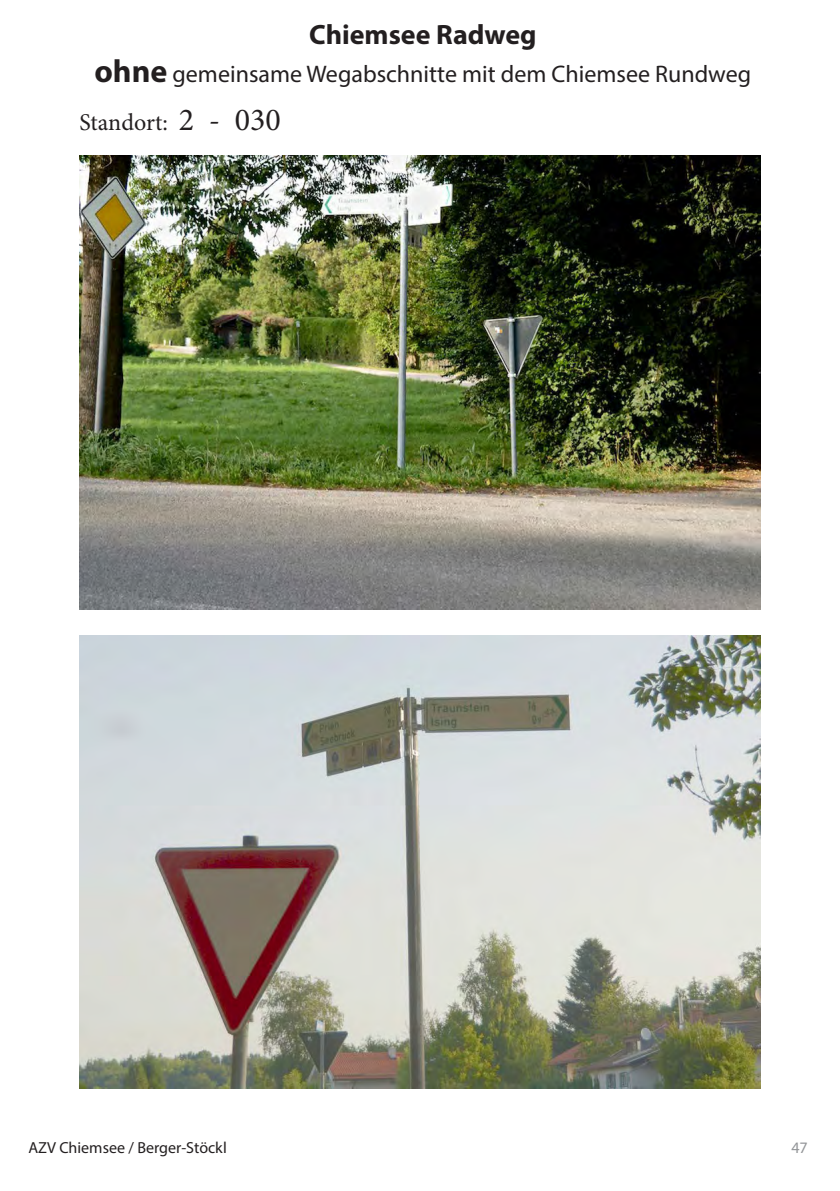
<style>
.page{position:relative;width:840px;height:1191px;background:#fff}
.page>*{position:absolute;margin:0;border:0;box-sizing:border-box;transform-origin:0 0}
.t1{font:700 28px "Myriad Pro";color:#231f20}
.t2{font:24px "Myriad Pro";color:#231f20}
.t3{font:24px "Minion Pro";letter-spacing:-.005em;color:#231f20}
.t4{font:16px "Myriad Pro";color:#231f20}
.t5{font:16px "Myriad Pro";color:#939598}
.s1{font-weight:700;font-size:32px}
.s2{font-size:32px}
</style>
<div class="page">
<img style="left:79px;top:156px;width:681px;height:453px">
<img style="left:79px;top:635px;width:681px;height:453px">
<p class="t1" style="left:309px;top:16px;width:229px">Chiemsee Radweg</p>
<p class="t2" style="left:94px;top:59px;width:657px"><span class="s1">ohne</span> gemeinsame Wegabschnitte mit dem Chiemsee Rundweg</p>
<p class="t3" style="left:79px;top:106px;width:203px">Standort: <span class="s2">2 - 030</span></p>
<p class="t4" style="left:28px;top:1138px;width:200px">AZV Chiemsee / Berger-Stöckl</p>
<p class="t5" style="left:790px;top:1138px;width:18px">47</p>
</div>
